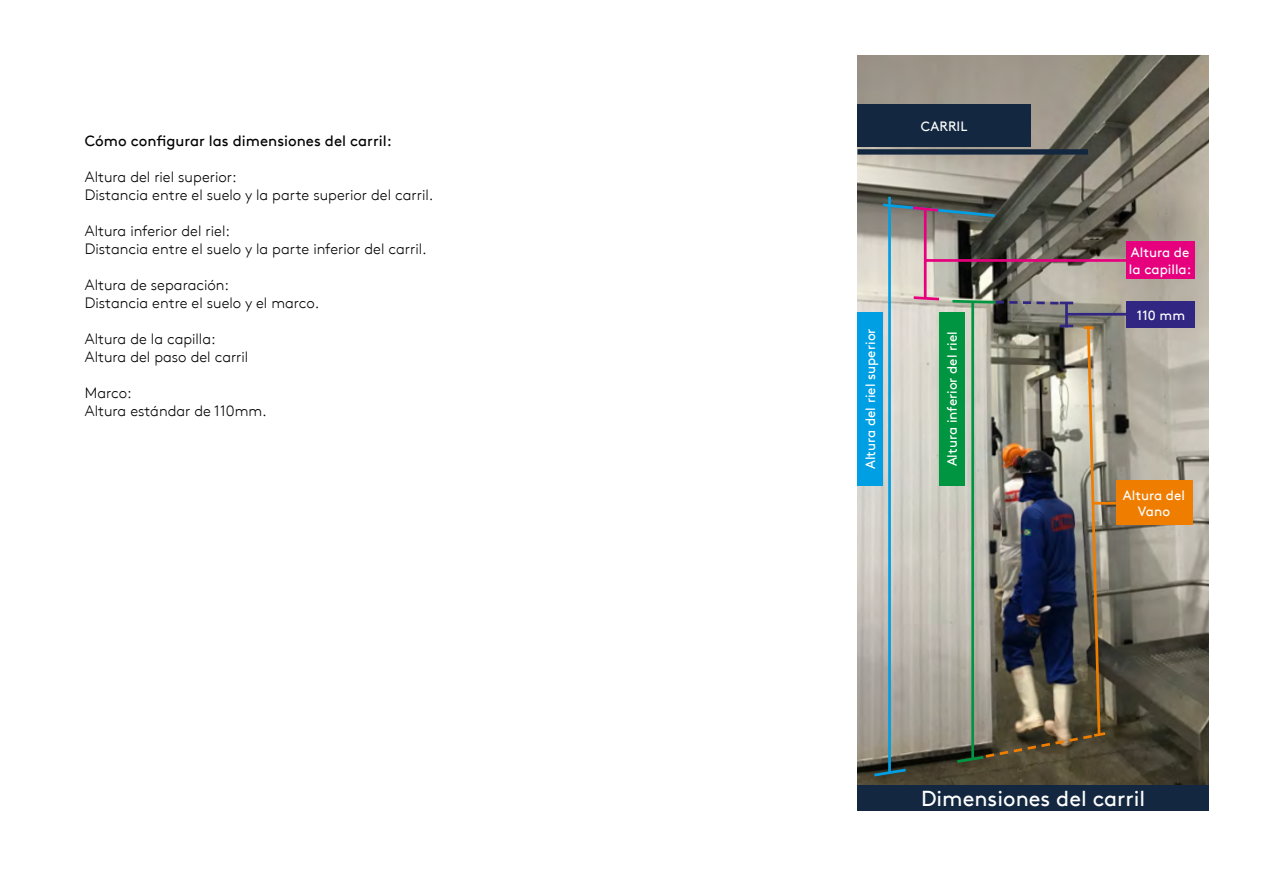
<style>
.page{position:relative;width:1263px;height:893px;background:#fff}
.page>*{position:absolute;margin:0;border:0;box-sizing:border-box;transform-origin:0 0}
.t1{font:21.6px "Kingspan Brown TT";color:#fff}
.t2{font:300 15px/18px "Kingspan Brown TT";color:#000}
.t3{font:15px "Kingspan Brown TT";color:#000}
.t4{font:13.5px/16.2px "Kingspan Brown TT";color:#fff;text-align:center}
</style>
<div class="page">
<img style="left:857px;top:56px;width:352px;height:729px">
<div style="left:857px;top:149px;width:231px;height:6px;background:#132840"></div>
<div style="left:857px;top:312px;width:26px;height:174px;background:#009fe3"></div>
<div style="left:939px;top:312px;width:25px;height:174px;background:#009641"></div>
<div style="left:1116px;top:481px;width:76px;height:44px;background:#ef7d00"></div>
<div style="left:857px;top:104px;width:174px;height:43px;background:#132840"></div>
<div style="left:1127px;top:301px;width:68px;height:27px;background:#312783"></div>
<div style="left:1126px;top:242px;width:68px;height:37px;background:#e6007d"></div>
<div style="left:857px;top:786px;width:352px;height:25px;background:#132840"></div>
<hr style="left:888px;top:197px;width:3px;height:576px;background:#009fe3">
<hr style="left:1065px;top:303px;width:3px;height:24px;background:#312783">
<hr style="left:1066px;top:313px;width:65px;height:3px;background:#312783">
<hr style="left:1093px;top:502px;width:23px;height:3px;background:#ef7d00">
<hr style="left:971px;top:303px;width:3px;height:457px;background:#009641">
<svg style="left:871px;top:767px;width:38px;height:11px"></svg>
<svg style="left:911px;top:295px;width:31px;height:7px"></svg>
<svg style="left:880px;top:202px;width:117px;height:17px;background:#57646a"></svg>
<hr style="left:924px;top:209px;width:2px;height:89px;background:#e6007d">
<hr style="left:925px;top:259px;width:202px;height:3px;background:#e6007d">
<svg style="left:950px;top:298px;width:123px;height:8px"></svg>
<img style="left:954px;top:325px;width:154px;height:440px">
<p class="t3" style="left:85px;top:129px;width:308px">Cómo configurar las dimensiones del carril:</p>
<p class="t2" style="left:85px;top:166px;width:350px">Altura del riel superior:<br>Distancia entre el suelo y la parte superior del carril.</p>
<p class="t2" style="left:85px;top:220px;width:343px">Altura inferior del riel:<br>Distancia entre el suelo y la parte inferior del carril.</p>
<p class="t2" style="left:85px;top:274px;width:236px">Altura de separación:<br>Distancia entre el suelo y el marco.</p>
<p class="t2" style="left:85px;top:328px;width:165px">Altura de la capilla:<br>Altura del paso del carril</p>
<p class="t2" style="left:85px;top:382px;width:183px">Marco:<br>Altura estándar de 110mm.</p>
<p class="t4" style="left:921px;top:117px;width:48px">CARRIL</p>
<p class="t4" style="left:861px;top:469px;width:142px;rotate:-90deg">Altura del riel superior</p>
<p class="t4" style="left:943px;top:466px;width:137px;rotate:-90deg">Altura inferior del riel</p>
<p class="t4" style="left:1129px;top:243px;width:64px;text-align:left">Altura de la capilla:</p>
<p class="t4" style="left:1137px;top:306px;width:50px">110 mm</p>
<p class="t4" style="left:1123px;top:486px;width:64px">Altura del<br>Vano</p>
<h1 class="t1" style="left:921px;top:782px;width:226px">Dimensiones del carril</h1>
</div>
